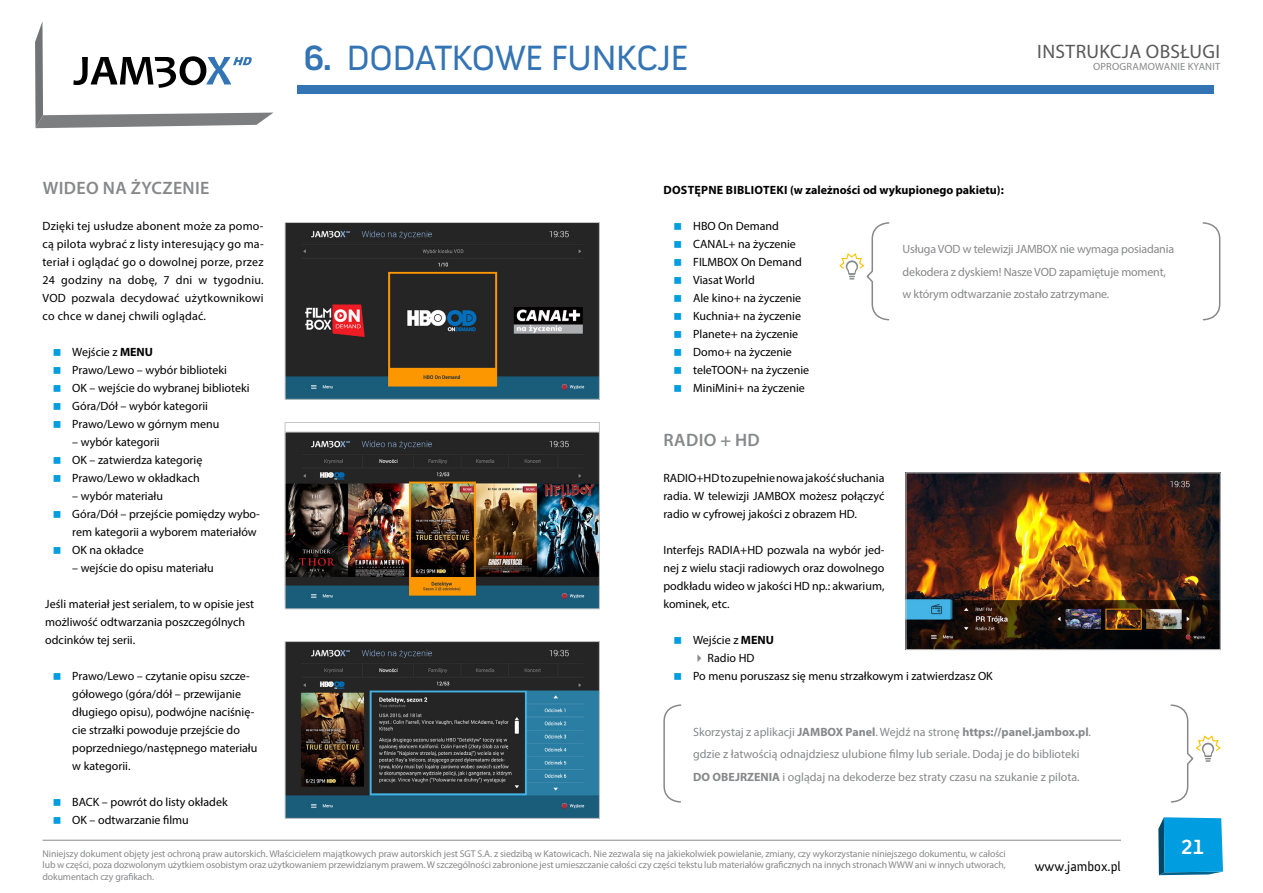
<style>
.page{position:relative;width:1263px;height:893px;background:#fff}
.page>*{position:absolute;margin:0;border:0;box-sizing:border-box;transform-origin:0 0}
.t1{font:36px "Anivers";letter-spacing:-.025em;color:#3374b5}
.t2{font:700 21px "Anivers";color:#fff}
.t3{font:19.5px "Myriad Pro";letter-spacing:.02em;color:#58585a}
.t4{font:600 18px "Myriad Pro";letter-spacing:.02em;color:#87888a}
.t5{font:13.5px "Anivers";color:#000}
.t6{font:12px/18px "Myriad Pro";color:#000}
.t7{font:12px/22.5px "Myriad Pro";color:#87888a}
.t8{font:700 12px "Myriad Pro";color:#000}
.t9{font:10.5px "Myriad Pro";letter-spacing:.02em;color:#87888a}
.t10{font:9.75px/11.7px "Myriad Pro";letter-spacing:-.01em;color:#87888a;text-align:justify}
.s1{font-weight:700}
.s2{color:#87888a}
</style>
<div class="page">
<svg style="left:35px;top:21px;width:238px;height:107px"></svg>
<hr style="left:43px;top:840px;width:1078px;height:1px;background:#87888a">
<svg style="left:1158px;top:817px;width:65px;height:58px;background:#0e9ad5"></svg>
<div style="left:297px;top:85px;width:916px;height:9px;background:#3374b5"></div>
<img style="left:908px;top:475px;width:310px;height:173px">
<div style="left:906px;top:473px;width:314px;height:177px;border:1px solid #c6c7c8"></div>
<img style="left:287px;top:224px;width:311px;height:173px">
<div style="left:285px;top:222px;width:315px;height:177px;border:1px solid #c6c7c8"></div>
<img style="left:287px;top:434px;width:311px;height:173px">
<img style="left:287px;top:643px;width:311px;height:174px">
<div style="left:285px;top:641px;width:315px;height:178px;border:1px solid #c6c7c8"></div>
<svg style="left:1202px;top:222px;width:19px;height:99px"></svg>
<svg style="left:839px;top:222px;width:51px;height:99px"></svg>
<svg style="left:663px;top:704px;width:19px;height:99px"></svg>
<svg style="left:1170px;top:704px;width:51px;height:99px"></svg>
<h1 class="t1" style="left:304px;top:38px;width:386px"><span class="s1">6.</span> DODATKOWE FUNKCJE</h1>
<h3 class="t3" style="left:1037px;top:40px;width:184px">INSTRUKCJA OBSŁUGI</h3>
<p class="t9" style="left:1093px;top:60px;width:129px">OPROGRAMOWANIE KYANIT</p>
<h3 class="t4" style="left:43px;top:177px;width:168px">WIDEO NA ŻYCZENIE</h3>
<p class="t6" style="left:43px;top:217px;width:223px;text-align:justify">Dzięki tej usłudze abonent może za pomo&shy;cą pilota wybrać z listy interesujący go ma&shy;teriał i oglądać go o dowolnej porze, przez 24 godziny na dobę, 7 dni w tygodniu.<br>VOD pozwala decydować użytkownikowi co chce w danej chwili oglądać.</p>
<p class="t6" style="left:72px;top:343px;width:179px">Wejście z <span class="s1">MENU<br></span>Prawo/Lewo – wybór biblioteki<br>OK – wejście do wybranej biblioteki<br>Góra/Dół – wybór kategorii<br>Prawo/Lewo w górnym menu</p>
<p class="t6" style="left:72px;top:433px;width:132px">– wybór kategorii<br>OK – zatwierdza kategorię<br>Prawo/Lewo w okładkach</p>
<p class="t6" style="left:72px;top:487px;width:189px">– wybór materiału<br>Góra/Dół – przejście pomiędzy wybo&shy;rem kategorii a wyborem materiałów<br>OK na okładce</p>
<p class="t6" style="left:72px;top:559px;width:143px">– wejście do opisu materiału</p>
<p class="t6" style="left:45px;top:595px;width:210px">Jeśli materiał jest serialem, to w opisie jest możliwość odtwarzania poszczególnych odcinków tej serii.</p>
<p class="t6" style="left:72px;top:667px;width:187px">Prawo/Lewo – czytanie opisu szcze&shy;gółowego (góra/dół – przewijanie długiego opisu), podwójne naciśnię&shy;cie strzałki powoduje przejście do poprzedniego/następnego materiału w kategorii.</p>
<p class="t6" style="left:72px;top:793px;width:157px">BACK – powrót do listy okładek<br>OK – odtwarzanie filmu</p>
<p class="t8" style="left:663px;top:182px;width:342px">DOSTĘPNE BIBLIOTEKI (w zależności od wykupionego pakietu):</p>
<p class="t6" style="left:693px;top:217px;width:117px">HBO On Demand<br>CANAL+ na życzenie<br>FILMBOX On Demand<br>Viasat World<br>Ale kino+ na życzenie<br>Kuchnia+ na życzenie<br>Planete+ na życzenie<br>Domo+ na życzenie teleTOON+ na życzenie<br>MiniMini+ na życzenie</p>
<h3 class="t4" style="left:663px;top:428px;width:98px">RADIO + HD</h3>
<p class="t6" style="left:663px;top:469px;width:223px;text-align:justify">RADIO+HD to zupełnie nowa jakość słuchania radia. W telewizji JAMBOX możesz połączyć radio w cyfrowej jakości z obrazem HD.</p>
<p class="t6" style="left:663px;top:541px;width:223px;text-align:justify">Interfejs RADIA+HD pozwala na wybór jed&shy;nej z wielu stacji radiowych oraz dowolnego podkładu wideo w jakości HD np.: akwarium, kominek, etc.</p>
<p class="t6" style="left:693px;top:631px;width:82px">Wejście z <span class="s1">MENU</span></p>
<p class="t6" style="left:693px;top:649px;width:301px"><span class="s2">✔</span> Radio HD<br>Po menu poruszasz się menu strzałkowym i zatwierdzasz OK</p>
<p class="t7" style="left:903px;top:238px;width:273px">Usługa VOD w telewizji JAMBOX nie wymaga posiadania dekodera z dyskiem! Nasze VOD zapamiętuje moment, w którym odtwarzanie zostało zatrzymane.</p>
<p class="t7" style="left:693px;top:720px;width:399px">Skorzystaj z aplikacji <span class="s1">JAMBOX Panel</span>. Wejdź na stronę <span class="s1">https://panel.jambox.pl</span>. gdzie z łatwością odnajdziesz ulubione filmy lub seriale. Dodaj je do biblioteki<br><span class="s1">DO OBEJRZENIA</span> i oglądaj na dekoderze bez straty czasu na szukanie z pilota.</p>
<p class="t10" style="left:43px;top:847px;width:965px">Niniejszy dokument objęty jest ochroną praw autorskich. Właścicielem majątkowych praw autorskich jest SGT S.A. z siedzibą w Katowicach. Nie zezwala się na jakiekolwiek powielanie, zmiany, czy wykorzystanie niniejszego dokumentu, w całości lub w części, poza dozwolonym użytkiem osobistym oraz użytkowaniem przewidzianym prawem. W szczególności zabronione jest umieszczanie całości czy części tekstu lub materiałów graficznych na innych stronach WWW ani w innych utworach, dokumentach czy grafikach.</p>
<p class="t5" style="left:1035px;top:859px;width:88px">www.jambox.pl</p>
<h2 class="t2" style="left:1181px;top:835px;width:25px">21</h2>
</div>
